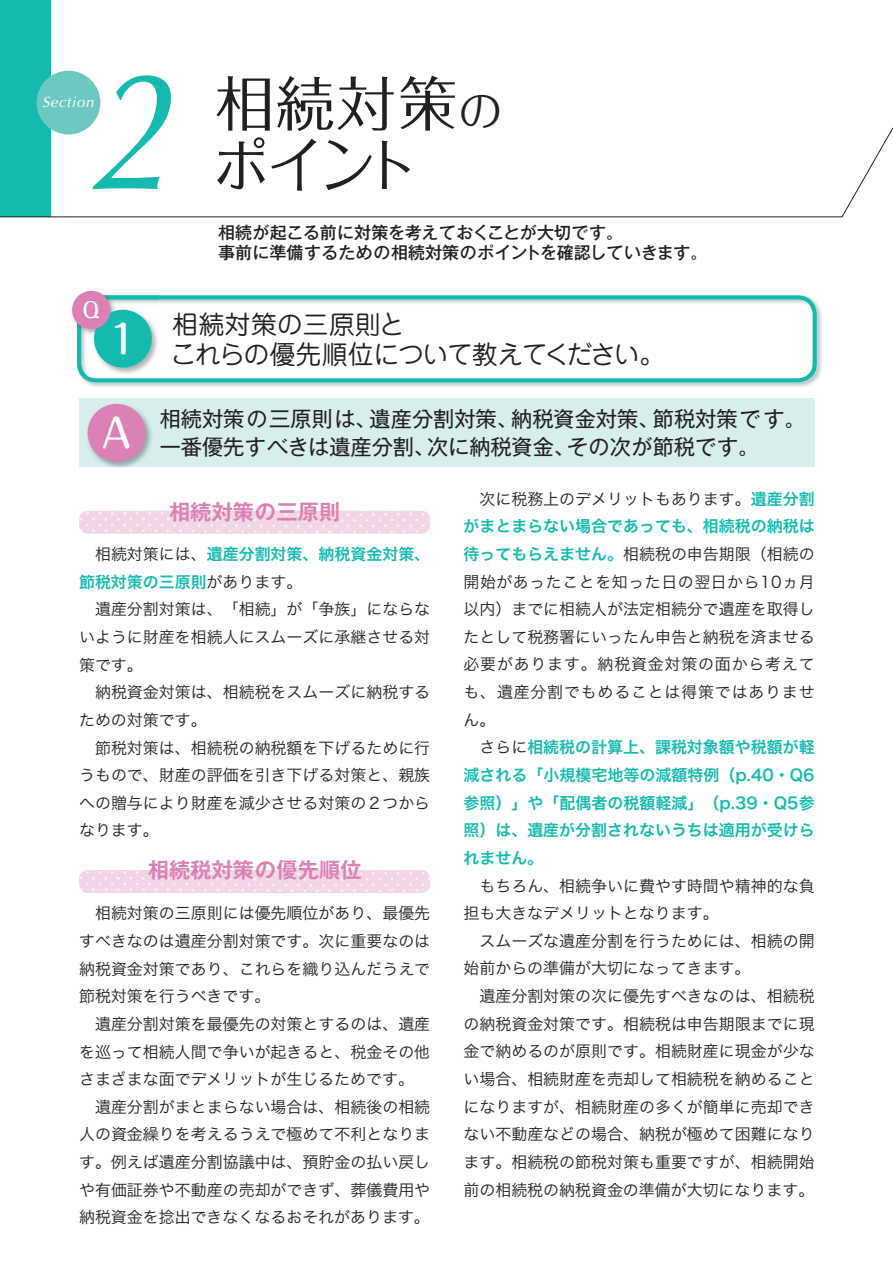
<style>
.page{position:relative;width:893px;height:1263px;background:#fff}
.page>*{position:absolute;margin:0;border:0;box-sizing:border-box;transform-origin:0 0}
.t1{font:italic 168px "Optima";color:#15baaf;scale:.9 1}
.t2{font:59.55px/61.7px "Folk Pro";letter-spacing:-.025em;color:#231f20}
.t3{font:500 39.3px "Maru Fo Pro";color:#fff}
.t4{font:25.5px/29.7px "Jun 201 Pro";letter-spacing:-.01em;color:#231f20}
.t5{font:21.3px/27.6px "Gothic MB101 Pr 6";letter-spacing:-.005em;color:#231f20}
.t6{font:700 21.3px "Gothic MB101 Pr 6 De";color:#db81b5}
.t7{font:500 21.3px "Maru Fo Pro";color:#fff}
.t8{font:500 16.95px/20.2px "Gothic MB101 Pr 6";color:#231f20}
.t9{font:15.9px/27.6px "Hira Kaku Pro W3";color:#231f20}
.t10{font:15.9px/27.6px "Hira Kaku Pro W6";color:#15baaf}
.t11{font:italic 14.85px "Optima";letter-spacing:.05em;color:#fff}
.s1{font-size:44.7px}
.s2{font-family:"Hira Kaku Pro W3";color:#231f20}
.s3{font-family:"Hira Kaku Pro W6";color:#15baaf}
</style>
<div class="page">
<div style="left:79px;top:399px;width:736px;height:68px;background:#d7eeec"></div>
<img style="left:85px;top:303px;width:737px;height:84px">
<svg style="left:79px;top:295px;width:738px;height:87px"></svg>
<img style="left:79px;top:511px;width:351px;height:23px">
<img style="left:79px;top:870px;width:351px;height:23px">
<img style="left:72px;top:290px;width:32px;height:33px">
<img style="left:75px;top:294px;width:32px;height:70px">
<img style="left:77px;top:295px;width:82px;height:80px">
<div style="left:94px;top:310px;width:58px;height:58px;background:#15baaf;border-radius:50%"></div>
<div style="left:72px;top:291px;width:38px;height:38px;background:#db81b5;border-radius:50%"></div>
<img style="left:87px;top:403px;width:65px;height:64px">
<div style="left:88px;top:404px;width:57px;height:58px;background:#db81b5;border-radius:50%"></div>
<div style="left:0;top:0;width:51px;height:217px;background:#15baaf"></div>
<div style="left:37px;top:71px;width:63px;height:63px;background:#6dc8c1;border-radius:50%"></div>
<svg style="left:0;top:127px;width:893px;height:90px"></svg>
<h1 class="t1" style="left:90px;top:34px;width:95px">2</h1>
<p class="t11" style="left:42px;top:93px;width:53px">Section</p>
<h2 class="t2" style="left:212px;top:64px;width:292px">相続対策<span class="s1">の</span>ポイント</h2>
<p class="t8" style="left:218px;top:222px;width:491px">相続が起こる前に対策を考えておくことが大切です。<br>事前に準備するための相続対策のポイントを確認していきます。</p>
<h3 class="t7" style="left:83px;top:293px;width:18px">Q</h3>
<h3 class="t3" style="left:109px;top:307px;width:29px">1</h3>
<h3 class="t3" style="left:102px;top:402px;width:31px">A</h3>
<h3 class="t4" style="left:171px;top:307px;width:495px">相続対策の三原則と<br>これらの優先順位について教えてください。</h3>
<h3 class="t5" style="left:160px;top:404px;width:648px">相続対策の三原則は、遺産分割対策、納税資金対策、節税対策です。一番優先すべきは遺産分割、次に納税資金、その次が節税です。</h3>
<h3 class="t6" style="left:169px;top:494px;width:173px">相続対策の三原則</h3>
<p class="t10" style="left:79px;top:540px;width:353px"><span class="s2">　相続対策には、</span>遺産分割対策、納税資金対策、節税対策の三原則<span class="s2">があります。</span></p>
<p class="t9" style="left:79px;top:594px;width:353px">　遺産分割対策は、「相続」が「争族」にならないように財産を相続人にスムーズに承継させる対策です。<br>　納税資金対策は、相続税をスムーズに納税するための対策です。<br>　節税対策は、相続税の納税額を下げるために行うもので、財産の評価を引き下げる対策と、親族への贈与により財産を減少させる対策の２つからなります。</p>
<h3 class="t6" style="left:148px;top:852px;width:215px">相続税対策の優先順位</h3>
<p class="t9" style="left:79px;top:898px;width:353px">　相続対策の三原則には優先順位があり、最優先すべきなのは遺産分割対策です。次に重要なのは納税資金対策であり、これらを織り込んだうえで節税対策を行うべきです。<br>　遺産分割対策を最優先の対策とするのは、遺産を巡って相続人間で争いが起きると、税金その他さまざまな面でデメリットが生じるためです。　遺産分割がまとまらない場合は、相続後の相続人の資金繰りを考えるうえで極めて不利となります。例えば遺産分割協議中は、預貯金の払い戻しや有価証券や不動産の売却ができず、葬儀費用や納税資金を捻出できなくなるおそれがあります。</p>
<p class="t9" style="left:463px;top:484px;width:353px">　次に税務上のデメリットもあります。<span class="s3">遺産分割</span></p>
<p class="t10" style="left:463px;top:512px;width:353px">がまとまらない場合であっても、相続税の納税は</p>
<p class="t9" style="left:463px;top:539px;width:353px;text-align:justify"><span class="s3">待ってもらえません。</span>相続税の申告期限（相続の開始があったことを知った日の翌日から10ヵ月以内）までに相続人が法定相続分で遺産を取得したとして税務署にいったん申告と納税を済ませる必要があります。納税資金対策の面から考えても、遺産分割でもめることは得策ではありません。</p>
<p class="t10" style="left:463px;top:733px;width:353px;text-align:justify"><span class="s2">　さらに</span>相続税の計算上、課税対象額や税額が軽減される「小規模宅地等の減額特例（p.40・Q6参照）」や「配偶者の税額軽減」（p.39・Q5参照）は、遺産が分割されないうちは適用が受けられません。</p>
<p class="t9" style="left:463px;top:871px;width:353px">　もちろん、相続争いに費やす時間や精神的な負担も大きなデメリットとなります。<br>　スムーズな遺産分割を行うためには、相続の開始前からの準備が大切になってきます。<br>　遺産分割対策の次に優先すべきなのは、相続税の納税資金対策です。相続税は申告期限までに現金で納めるのが原則です。相続財産に現金が少ない場合、相続財産を売却して相続税を納めることになりますが、相続財産の多くが簡単に売却できない不動産などの場合、納税が極めて困難になります。相続税の節税対策も重要ですが、相続開始前の相続税の納税資金の準備が大切になります。</p>
</div>
